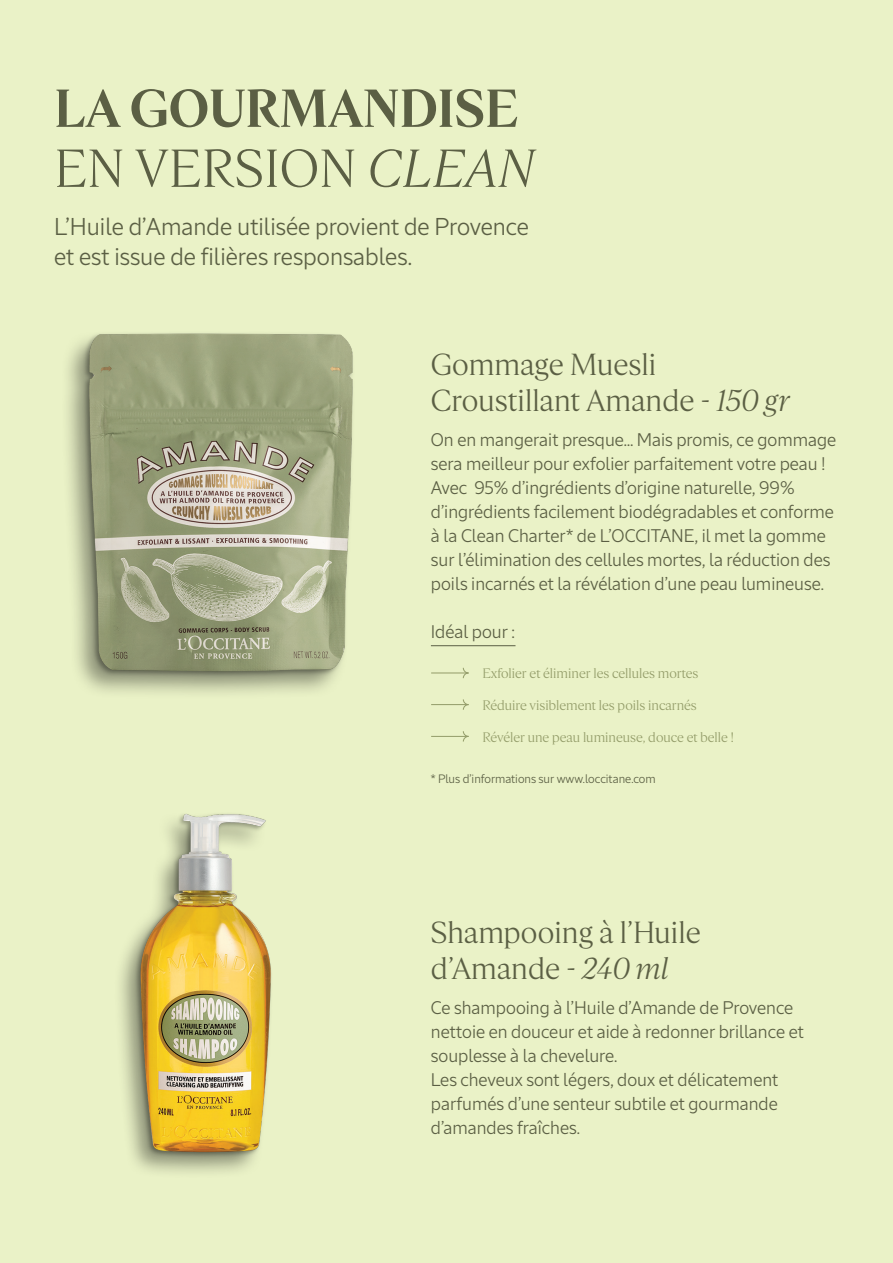
<style>
.page{position:relative;width:893px;height:1263px;background:#eaf2c7}
.page>*{position:absolute;margin:0;border:0;box-sizing:border-box;transform-origin:0 0}
.t1{font:700 52.5px/60px "L Occitane Serif";letter-spacing:.01em;color:#5b5f44}
.t2{font:30px/36px "L Occitane Serif";color:#5b5f44}
.t3{font:24px/30px "L Occitane Sans";color:#5b5f44}
.t4{font:18px/24px "L Occitane Sans";color:#5b5f44}
.t5{font:13.5px "L Occitane Serif";color:#939c69}
.t6{font:12px "L Occitane Sans";color:#5b5f44}
.s1{font-weight:400}
.s2{font-weight:400;font-style:italic}
.s3{font-style:italic}
</style>
<div class="page">
<img style="left:67px;top:333px;width:286px;height:360px">
<img style="left:120px;top:813px;width:152px;height:360px">
<svg style="left:463px;top:667px;width:6px;height:12px"></svg>
<hr style="left:431px;top:673px;width:37px;height:1px;background:#939c69">
<svg style="left:463px;top:699px;width:6px;height:11px"></svg>
<hr style="left:431px;top:704px;width:37px;height:1px;background:#939c69">
<svg style="left:463px;top:731px;width:6px;height:11px"></svg>
<hr style="left:431px;top:736px;width:37px;height:1px;background:#939c69">
<hr style="left:431px;top:645px;width:84px;height:1px;background:#5b5f44">
<p class="t1" style="left:54px;top:79px;width:481px">LA GOURMANDISE<br><span class="s1">EN VERSION</span> <span class="s2">CLEAN</span></p>
<p class="t3" style="left:54px;top:211px;width:476px">L’Huile d’Amande utilisée provient de Provence et est issue de filières responsables.</p>
<p class="t2" style="left:431px;top:346px;width:227px">Gommage Muesli</p>
<p class="t2" style="left:431px;top:382px;width:361px">Croustillant Amande - <span class="s3">150 gr</span></p>
<p class="t4" style="left:431px;top:428px;width:407px">On en mangerait presque… Mais promis, ce gommage sera meilleur pour exfolier parfaitement votre peau !<br>Avec 95% d’ingrédients d’origine naturelle, 99% d’ingrédients facilement biodégradables et conforme à la Clean Charter* de L’OCCITANE, il met la gomme sur l’élimination des cellules mortes, la réduction des poils incarnés et la révélation d’une peau lumineuse.</p>
<p class="t4" style="left:431px;top:620px;width:86px">Idéal pour :</p>
<p class="t5" style="left:482px;top:665px;width:218px">Exfolier et éliminer les cellules mortes</p>
<p class="t5" style="left:482px;top:697px;width:216px">Réduire visiblement les poils incarnés</p>
<p class="t5" style="left:482px;top:729px;width:253px">Révéler une peau lumineuse, douce et belle !</p>
<p class="t6" style="left:431px;top:772px;width:226px">* Plus d’informations sur www.loccitane.com</p>
<p class="t2" style="left:431px;top:914px;width:271px">Shampooing à l’Huile d’Amande - <span class="s3">240 ml</span></p>
<p class="t4" style="left:431px;top:995px;width:374px">Ce shampooing à l’Huile d’Amande de Provence nettoie en douceur et aide à redonner brillance et souplesse à la chevelure.</p>
<p class="t4" style="left:431px;top:1067px;width:349px;text-align:justify">Les cheveux sont légers, doux et délicatement parfumés d’une senteur subtile et gourmande d’amandes fraîches.</p>
</div>
